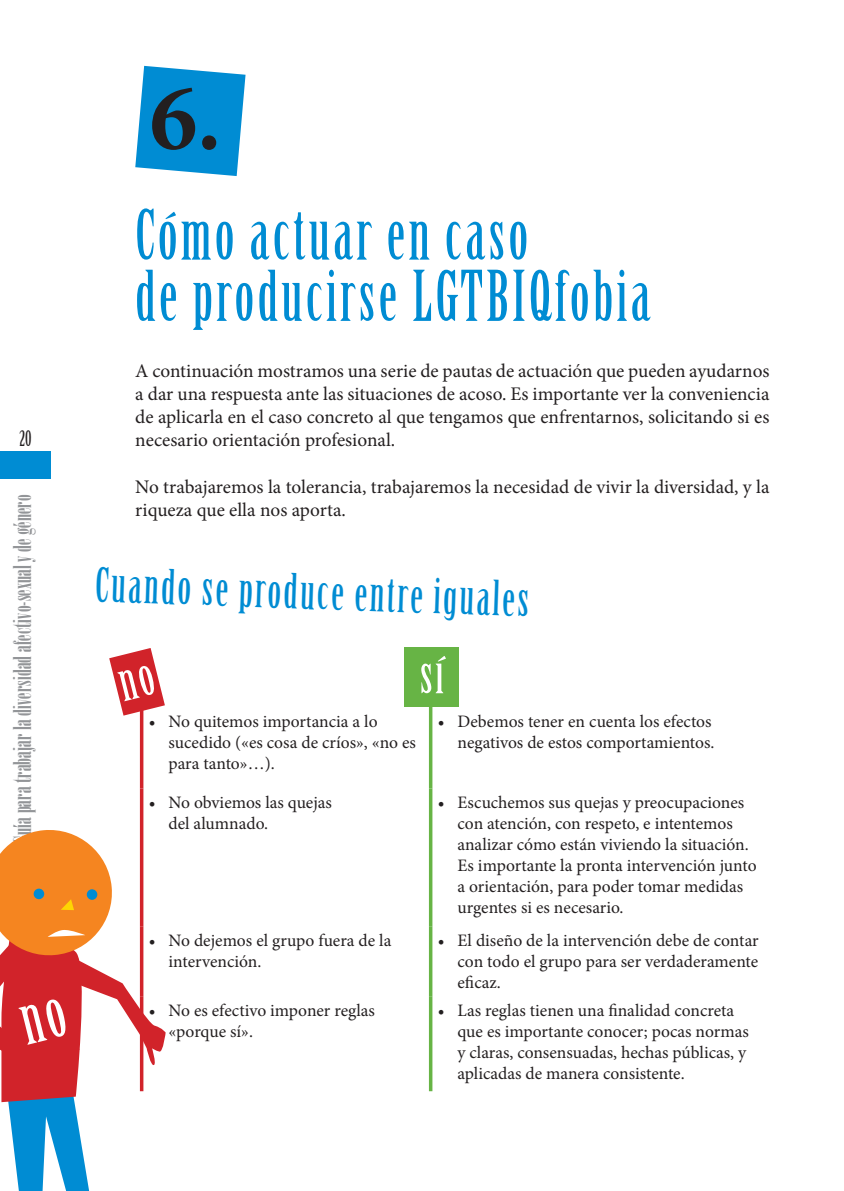
<style>
.page{position:relative;width:844px;height:1191px;background:#fff}
.page>*{position:absolute;margin:0;border:0;box-sizing:border-box;transform-origin:0 0}
.t1{font:700 95.2px "Minion Pro";color:#231f20}
.Izenburu00{font:68.25px/61.2px "Birch Std";letter-spacing:.05em;color:#008cd3}
.Izenburu00-2{font:53.38px "Birch Std";color:#fff}
.Izenburu01{font:47.25px "Birch Std";color:#008cd3}
.t2{font:24.5px "Onyx";color:#939598}
.t3{font:21px "Birch Std";color:#231f20}
.Testua{font:19.25px/23.1px "Minion Pro";color:#231f20;text-align:justify}
.t4{font:17.5px/21px "Minion Pro";color:#231f20}
.s1{color:#c4047f}
</style>
<div class="page">
<div style="left:0;top:451px;width:51px;height:28px;background:#008cd3"></div>
<svg style="left:135px;top:66px;width:110px;height:110px;background:#249cd9"></svg>
<hr style="left:429px;top:707px;width:3px;height:81px;background:#67b445">
<hr style="left:429px;top:788px;width:3px;height:138px;background:#67b445">
<hr style="left:429px;top:926px;width:3px;height:70px;background:#67b445">
<hr style="left:429px;top:996px;width:3px;height:95px;background:#67b445">
<hr style="left:140px;top:707px;width:3px;height:81px;background:#d1232a">
<hr style="left:140px;top:788px;width:3px;height:138px;background:#d1232a">
<div style="left:404px;top:648px;width:55px;height:59px;background:#67b445"></div>
<svg style="left:109px;top:648px;width:56px;height:67px"></svg>
<svg style="left:0;top:827px;width:165px;height:364px"></svg>
<p class="t3" style="left:19px;top:427px;width:14px">20</p>
<p class="t2" style="left:8px;top:896px;width:403px;rotate:-90deg">steilas <span class="s1">•</span> Guía para trabajar la diversidad afectivo-sexual y de género</p>
<p class="t1" style="left:149px;top:51px;width:73px">6.</p>
<p class="Izenburu00" style="left:135px;top:206px;width:516px">Cómo actuar en caso<br>de producirse LGTBIQfobia</p>
<p class="Testua" style="left:135px;top:359px;width:635px">A continuación mostramos una serie de pautas de actuación que pueden ayudarnos a dar una respuesta ante las situaciones de acoso. Es importante ver la conveniencia de aplicarla en el caso concreto al que tengamos que enfrentarnos, solicitando si es necesario orientación profesional.</p>
<p class="Testua" style="left:135px;top:475px;width:635px">No trabajaremos la tolerancia, trabajaremos la necesidad de vivir la diversidad, y la riqueza que ella nos aporta.</p>
<p class="Izenburu01" style="left:96px;top:558px;width:435px;rotate:2deg">Cuando se produce entre iguales</p>
<p class="Izenburu00-2" style="left:420px;top:644px;width:25px">sí</p>
<p class="t4" style="left:168px;top:710px;width:249px;text-indent:-20px">• No quitemos importancia a lo sucedido («es cosa de críos», «no es para tanto»…).</p>
<p class="t4" style="left:437px;top:710px;width:278px;text-align:right">• Debemos tener en cuenta los efectos negativos de estos comportamientos.</p>
<p class="t4" style="left:168px;top:792px;width:165px;text-indent:-20px">• No obviemos las quejas del alumnado.</p>
<p class="t4" style="left:457px;top:792px;width:300px;text-indent:-20px">• Escuchemos sus quejas y preocupaciones con atención, con respeto, e intentemos analizar cómo están viviendo la situación.<br>Es importante la pronta intervención junto a orientación, para poder tomar medidas urgentes si es necesario.</p>
<p class="t4" style="left:168px;top:930px;width:224px;text-indent:-20px">• No dejemos el grupo fuera de la intervención.</p>
<p class="t4" style="left:457px;top:930px;width:302px;text-align:justify;text-indent:-20px">• El diseño de la intervención debe de contar con todo el grupo para ser verdaderamente eficaz.</p>
<p class="t4" style="left:168px;top:1000px;width:208px;text-indent:-20px">• No es efectivo imponer reglas «porque sí».</p>
<p class="t4" style="left:457px;top:1000px;width:293px;text-indent:-20px">• Las reglas tienen una finalidad concreta que es importante conocer; pocas normas y claras, consensuadas, hechas públicas, y aplicadas de manera consistente.</p>
</div>
